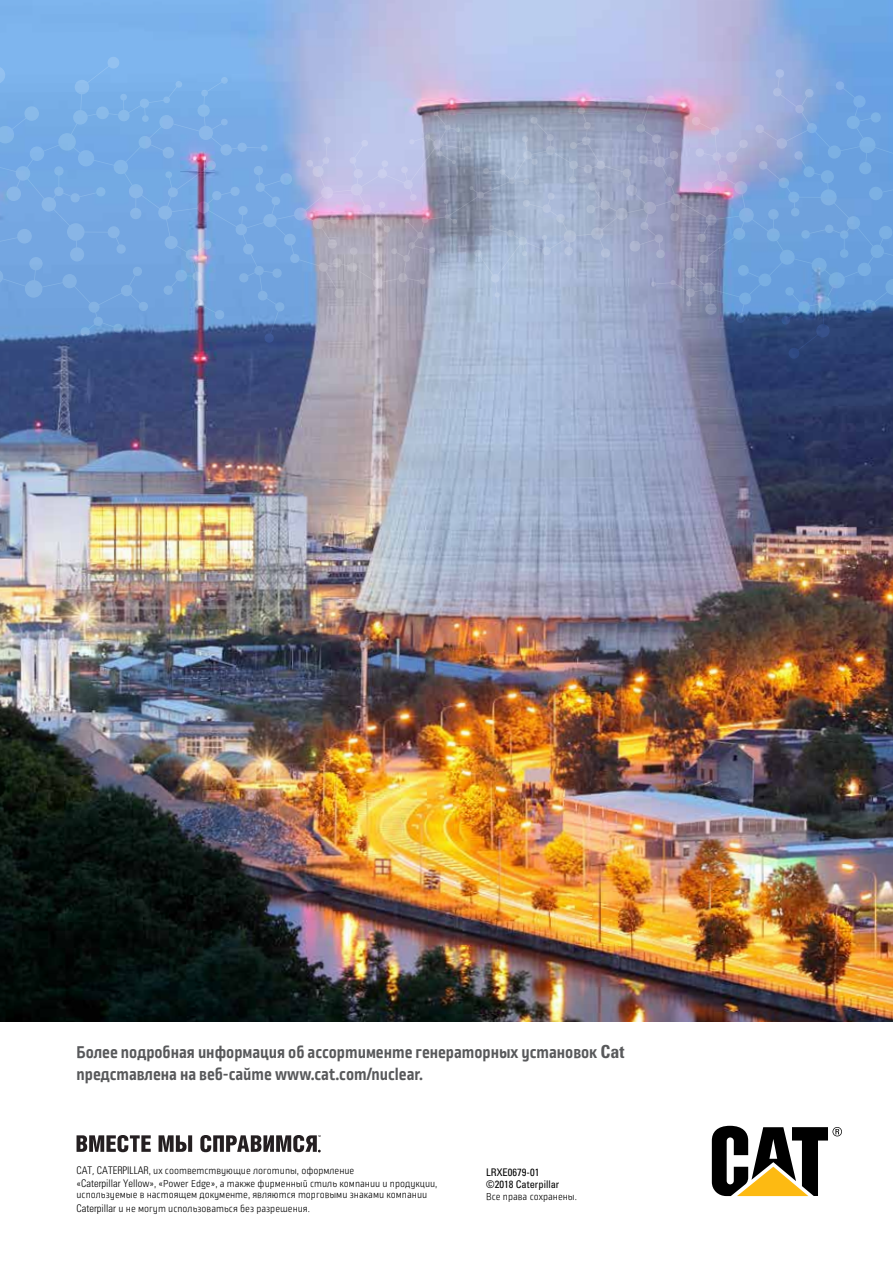
<style>
.page{position:relative;width:893px;height:1263px;background:#fff}
.page>*{position:absolute;margin:0;border:0;box-sizing:border-box;transform-origin:0 0}
.t1{font:700 18px/21.6px "Ropa Sans Pro";color:#58595b}
.t2{font:300 10.5px/12.6px "Ropa Sans Pro";color:#000}
.t3{font:condensed 10.5px/12.6px "Univers";color:#000}
.s1{font-family:"Univers LT Std";font-stretch:condensed}
</style>
<div class="page">
<img style="left:0;top:0;width:893px;height:1021px">
<svg style="left:0;top:57px;width:893px;height:302px;background:#8aa3cf"></svg>
<svg style="left:712px;top:1126px;width:130px;height:70px"></svg>
<svg style="left:77px;top:1135px;width:244px;height:17px"></svg>
<h1 class="t1" style="left:77px;top:1043px;width:549px">Более подробная информация об ассортименте генераторных установок <span class="s1">Cat </span>представлена на веб-сайте www.cat.com/nuclear.</h1>
<p class="t2" style="left:77px;top:1165px;width:362px"><span class="s1">CAT, CATERPILLAR</span>, их соответствующие логотипы, оформление<br>«<span class="s1">Caterpillar Yellow</span>», «Power Edge», а также фирменный стиль компании и продукции,</p>
<p class="t2" style="left:77px;top:1188px;width:352px;line-height:14px">используемые в настоящем документе, являются торговыми знаками компании<br><span class="s1">Caterpillar</span> и не могут использоваться без разрешения.</p>
<p class="t3" style="left:486px;top:1165px;width:75px">LRXE0679-01 ©2018 Caterpillar</p>
<p class="t2" style="left:486px;top:1190px;width:92px">Все права сохранены.</p>
</div>
